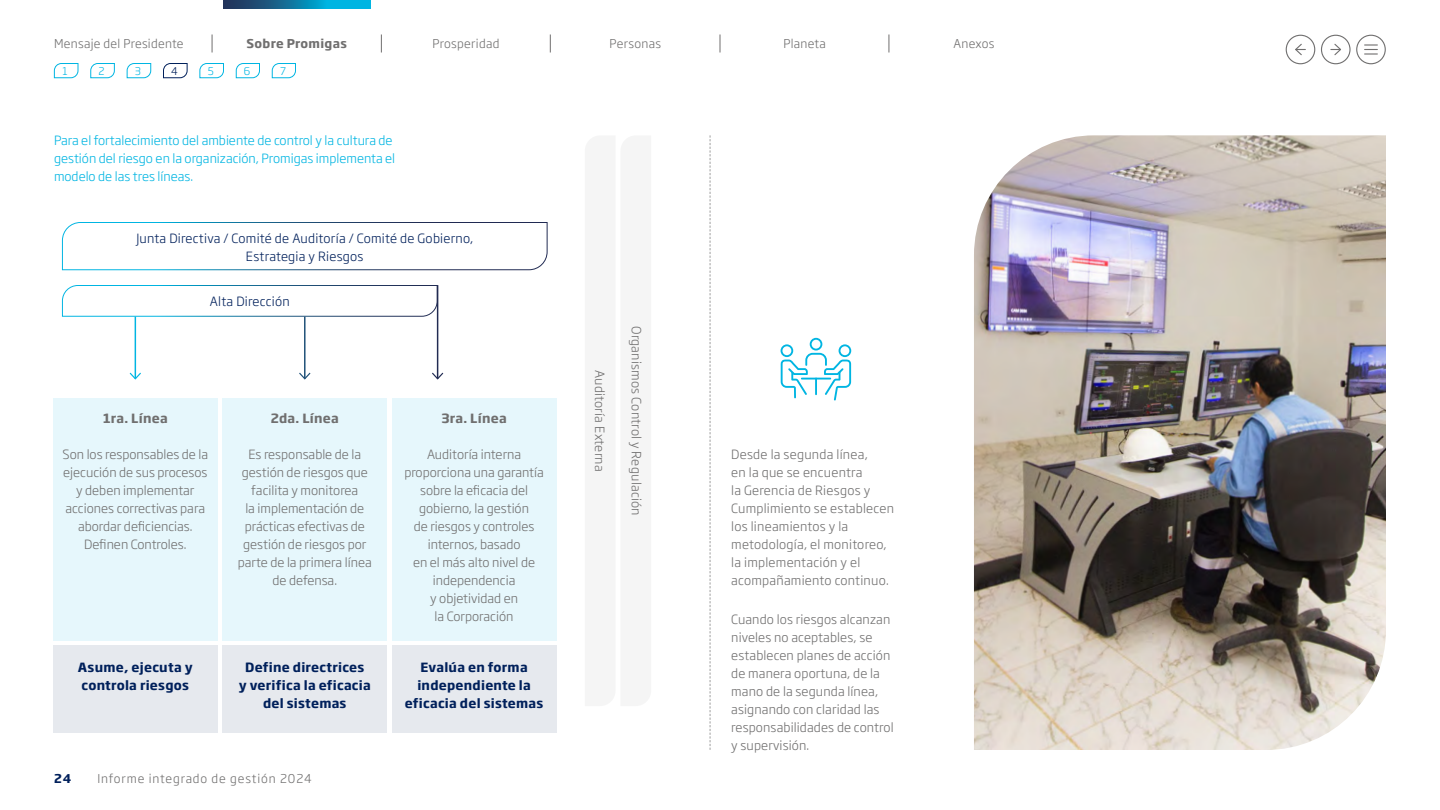
<style>
.page{position:relative;width:1440px;height:810px;background:#fff}
.page>*{position:absolute;margin:0;border:0;box-sizing:border-box;transform-origin:0 0}
.t1{font:300 12.6px/18px "Soho Gothic Pro";color:#706f6f;text-align:center}
.t2{font:300 12.6px/18px "Soho Gothic Pro";letter-spacing:.02em;color:#706f6f}
.t3{font:300 12.6px/18px "Soho Gothic Pro";color:#00b5e2}
.t4{font:700 12.6px/18px "Soho Gothic Pro";letter-spacing:.02em;color:#00205b;text-align:center}
.t5{font:300 12.6px/18px "Soho Gothic Pro";letter-spacing:.02em;color:#00205b;text-align:center}
.t6{font:700 12.6px "Soho Gothic Pro";letter-spacing:.02em;color:#706f6f}
.t7{font:300 12px "Soho Gothic Pro";letter-spacing:.025em;color:#706f6f}
.t8{font:300 12px "Soho Gothic Pro";letter-spacing:.075em;color:#706f6f}
.t9{font:700 12px "Soho Gothic Pro";letter-spacing:.025em;color:#706f6f}
.t10{font:700 12px "Soho Gothic Pro";color:#00205b}
.t11{font:300 10.5px "Soho Gothic Pro";color:#00b5e2}
.t12{font:300 10.5px "Soho Gothic Pro";color:#00205b}
</style>
<div class="page">
<div style="left:53px;top:398px;width:165px;height:243px;background:#e6f7fc"></div>
<div style="left:53px;top:646px;width:165px;height:87px;background:#e6e9ee"></div>
<div style="left:222px;top:398px;width:165px;height:243px;background:#e6f7fc"></div>
<div style="left:222px;top:646px;width:165px;height:87px;background:#e6e9ee"></div>
<div style="left:392px;top:398px;width:164px;height:243px;background:#e6f7fc"></div>
<div style="left:392px;top:646px;width:164px;height:87px;background:#e6e9ee"></div>
<svg style="left:710px;top:135px;width:1px;height:615px"></svg>
<svg style="left:62px;top:222px;width:486px;height:49px"></svg>
<svg style="left:62px;top:285px;width:375px;height:32px"></svg>
<svg style="left:129px;top:371px;width:12px;height:9px"></svg>
<svg style="left:299px;top:371px;width:12px;height:9px"></svg>
<svg style="left:432px;top:371px;width:12px;height:9px"></svg>
<svg style="left:781px;top:338px;width:70px;height:62px"></svg>
<img style="left:974px;top:135px;width:412px;height:615px">
<div style="left:1286px;top:35px;width:29px;height:29px;border:1px solid #706f6f;border-radius:50%"></div>
<svg style="left:1295px;top:43px;width:10px;height:13px"></svg>
<div style="left:1321px;top:35px;width:30px;height:29px;border:1px solid #706f6f;border-radius:50%"></div>
<svg style="left:1331px;top:43px;width:10px;height:12px"></svg>
<div style="left:1356px;top:35px;width:30px;height:29px;border:1px solid #706f6f;border-radius:50%"></div>
<svg style="left:1365px;top:44px;width:12px;height:11px"></svg>
<svg style="left:223px;top:0;width:147px;height:9px"></svg>
<svg style="left:381px;top:34px;width:1px;height:18px"></svg>
<svg style="left:212px;top:34px;width:1px;height:18px"></svg>
<svg style="left:550px;top:34px;width:1px;height:18px"></svg>
<svg style="left:720px;top:34px;width:1px;height:18px"></svg>
<svg style="left:889px;top:34px;width:1px;height:18px"></svg>
<svg style="left:54px;top:63px;width:25px;height:16px"></svg>
<svg style="left:236px;top:63px;width:24px;height:16px"></svg>
<svg style="left:272px;top:63px;width:24px;height:16px"></svg>
<svg style="left:126px;top:63px;width:26px;height:16px"></svg>
<svg style="left:90px;top:63px;width:25px;height:16px"></svg>
<svg style="left:163px;top:63px;width:25px;height:16px"></svg>
<svg style="left:199px;top:63px;width:25px;height:16px"></svg>
<p class="t7" style="left:54px;top:34px;width:131px">Mensaje del Presidente</p>
<p class="t9" style="left:247px;top:34px;width:102px">Sobre Promigas</p>
<p class="t7" style="left:433px;top:34px;width:68px">Prosperidad</p>
<p class="t7" style="left:610px;top:34px;width:53px">Personas</p>
<p class="t7" style="left:783px;top:34px;width:44px">Planeta</p>
<p class="t7" style="left:953px;top:34px;width:42px">Anexos</p>
<p class="t11" style="left:63px;top:63px;width:7px">1</p>
<p class="t11" style="left:99px;top:63px;width:8px">2</p>
<p class="t11" style="left:135px;top:63px;width:8px">3</p>
<p class="t12" style="left:171px;top:63px;width:8px">4</p>
<p class="t11" style="left:208px;top:63px;width:8px">5</p>
<p class="t11" style="left:244px;top:63px;width:8px">6</p>
<p class="t11" style="left:280px;top:63px;width:7px">7</p>
<p class="t3" style="left:54px;top:131px;width:343px">Para el fortalecimiento del ambiente de control y la cultura de gestión del riesgo en la organización, Promigas implementa el modelo de las tres líneas.</p>
<p class="t5" style="left:136px;top:228px;width:338px">Junta Directiva / Comité de Auditoría / Comité de Gobierno,<br>Estrategia y Riesgos</p>
<p class="t5" style="left:210px;top:291px;width:81px">Alta Dirección</p>
<p class="t6" style="left:103px;top:409px;width:66px">1ra. Línea</p>
<p class="t1" style="left:63px;top:445px;width:147px">Son los responsables de la ejecución de sus procesos y deben implementar acciones correctivas para abordar deficiencias.<br>Definen Controles.</p>
<p class="t6" style="left:271px;top:409px;width:70px">2da. Línea</p>
<p class="t1" style="left:238px;top:445px;width:136px">Es responsable de la gestión de riesgos que facilita y monitorea<br>la implementación de prácticas efectivas de gestión de riesgos por parte de la primera línea de defensa.</p>
<p class="t6" style="left:441px;top:409px;width:67px">3ra. Línea</p>
<p class="t1" style="left:404px;top:445px;width:141px">Auditoría interna proporciona una garantía sobre la eficacia del gobierno, la gestión<br>de riesgos y controles internos, basado<br>en el más alto nivel de independencia<br>y objetividad en<br>la Corporación</p>
<p class="t4" style="left:78px;top:658px;width:116px;text-align:left">Asume, ejecuta y controla riesgos</p>
<p class="t4" style="left:239px;top:658px;width:134px">Define directrices<br>y verifica la eficacia del sistemas</p>
<p class="t4" style="left:405px;top:658px;width:140px">Evalúa en forma independiente la eficacia del sistemas</p>
<p class="t10" style="left:54px;top:769px;width:19px">24</p>
<p class="t8" style="left:98px;top:769px;width:216px">Informe integrado de gestión 2024</p>
<p class="t2" style="left:610px;top:370px;width:103px;rotate:90deg">Auditoría Externa</p>
<p class="t2" style="left:646px;top:326px;width:191px;rotate:90deg">Organismos Control y Regulación</p>
<p class="t2" style="left:731px;top:445px;width:164px">Desde la segunda línea,<br>en la que se encuentra<br>la Gerencia de Riesgos y<br>Cumplimiento se establecen los lineamientos y la metodología, el monitoreo, la implementación y el acompañamiento continuo.</p>
<p class="t1" style="left:731px;top:610px;width:164px;text-align:left">Cuando los riesgos alcanzan niveles no aceptables, se establecen planes de acción de manera oportuna, de la mano de la segunda línea, asignando con claridad las responsabilidades de control y supervisión.</p>
</div>
